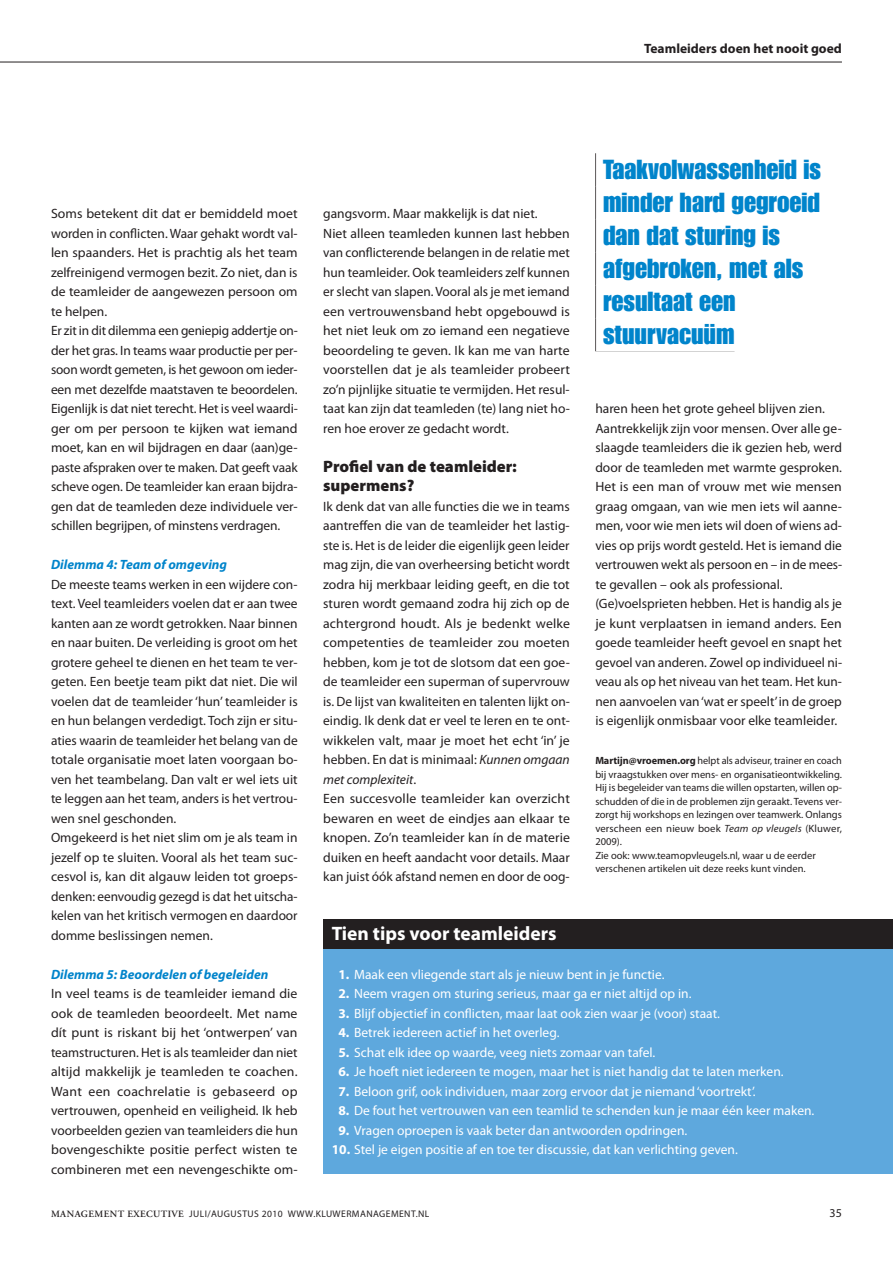
<style>
.page{position:relative;width:893px;height:1263px;background:#fff}
.page>*{position:absolute;margin:0;border:0;box-sizing:border-box;transform-origin:0 0}
.t1{font:27px/33px "Impact LT Std";color:#0084cb}
.t2{font:700 19.5px "Myriad Pro";color:#fff}
.t3{font:900 16.5px/19.5px "Myriad Pro";color:#231f20}
.t4{font:13.5px/19.5px "Myriad Pro";color:#231f20}
.t5{font:13.5px "Myriad Pro";color:#fff}
.t6{font:700 13.5px "Myriad Pro";color:#231f20}
.t7{font:12px "Myriad Pro";color:#231f20}
.t8{font:10.5px/13.5px "Myriad Pro";color:#231f20}
.t9{font:9.6px "Myriad Pro";letter-spacing:.045em;color:#231f20}
.s1{font-weight:700;font-style:italic;color:#0084cb}
.s2{font-style:italic}
.s3{font-weight:700}
.s4{font-family:"Adobe Garamond Pro";font-weight:600}
</style>
<div class="page">
<hr style="left:0;top:62px;width:842px;height:1px;background:#231f20">
<div style="left:323px;top:920px;width:570px;height:39px;background:#231f20"></div>
<div style="left:323px;top:949px;width:570px;height:225px;background:#5ea8dd"></div>
<p class="t6" style="left:644px;top:40px;width:199px">Teamleiders doen het nooit goed</p>
<p class="t4" style="left:51px;top:204px;width:248px">Soms betekent dit dat er bemiddeld moet worden in conflicten. Waar gehakt wordt val&shy;len spaanders. Het is prachtig als het team zelfreinigend vermogen bezit. Zo niet, dan is de teamleider de aangewezen persoon om te helpen.<br>Er zit in dit dilemma een geniepig addertje on&shy;der het gras. In teams waar productie per per&shy;soon wordt gemeten, is het gewoon om ieder&shy;een met dezelfde maatstaven te beoordelen.<br>Eigenlijk is dat niet terecht. Het is veel waardi&shy;ger om per persoon te kijken wat iemand moet, kan en wil bijdragen en daar (aan)ge&shy;paste afspraken over te maken. Dat geeft vaak scheve ogen. De teamleider kan eraan bijdra&shy;gen dat de teamleden deze individuele ver&shy;schillen begrijpen, of minstens verdragen.</p>
<p class="t4" style="left:51px;top:555px;width:248px"><span class="s1">Dilemma 4: Team of omgeving<br></span>De meeste teams werken in een wijdere con&shy;text. Veel teamleiders voelen dat er aan twee kanten aan ze wordt getrokken. Naar binnen en naar buiten. De verleiding is groot om het grotere geheel te dienen en het team te ver&shy;geten. Een beetje team pikt dat niet. Die wil voelen dat de teamleider ‘hun’ teamleider is en hun belangen verdedigt. Toch zijn er situ&shy;aties waarin de teamleider het belang van de totale organisatie moet laten voorgaan bo&shy;ven het teambe lang. Dan valt er wel iets uit te leggen aan het team, anders is het vertrou&shy;wen snel geschonden.<br>Omgekeerd is het niet slim om je als team in jezelf op te sluiten. Vooral als het team suc&shy;cesvol is, kan dit algauw leiden tot groeps&shy;denken: eenvoudig gezegd is dat het uitscha&shy;kelen van het kritisch vermogen en daardoor domme beslissingen nemen.</p>
<p class="t4" style="left:51px;top:964px;width:248px"><span class="s1">Dilemma 5: Beoordelen of begeleiden<br></span>In veel teams is de teamleider iemand die ook de teamleden beoordeelt. Met name dít punt is riskant bij het ‘ontwerpen’ van teamstructuren. Het is als teamleider dan niet altijd makkelijk je teamleden te coachen.<br>Want een coachrelatie is gebaseerd op vertrou wen, openheid en veiligheid. Ik heb voorbeelden gezien van teamleiders die hun bovengeschikte positie perfect wisten te combineren met een nevengeschikte om-</p>
<p class="t4" style="left:323px;top:204px;width:248px">gangsvorm. Maar makkelijk is dat niet.<br>Niet alleen teamleden kunnen last hebben van conflicterende belangen in de relatie met hun teamleider. Ook teamleiders zelf kunnen er slecht van slapen. Vooral als je met iemand een vertrouwensband hebt opgebouwd is het niet leuk om zo iemand een negatieve beoordeling te geven. Ik kan me van harte voorstellen dat je als teamleider probeert zo’n pijnlijke situatie te vermijden. Het resul&shy;taat kan zijn dat teamleden (te) lang niet ho&shy;ren hoe erover ze gedacht wordt.</p>
<p class="t3" style="left:323px;top:458px;width:195px">Profiel van de teamleider: supermens?</p>
<p class="t4" style="left:323px;top:496px;width:248px">Ik denk dat van alle functies die we in teams aantreffen die van de teamleider het lastig&shy;ste is. Het is de leider die eigenlijk geen leider mag zijn, die van overheersing beticht wordt zodra hij merkbaar leiding geeft, en die tot sturen wordt gemaand zodra hij zich op de achtergrond houdt. Als je bedenkt welke competenties de teamleider zou moeten hebben, kom je tot de slotsom dat een goe&shy;de teamleider een superman of supervrouw is. De lijst van kwaliteiten en talenten lijkt on&shy;eindig. Ik denk dat er veel te leren en te ont&shy;wikkelen valt, maar je moet het echt ‘in’ je hebben. En dat is minimaal: <span class="s2">Kunnen omgaan met complexiteit</span>.<br>Een succesvolle teamleider kan overzicht bewaren en weet de eindjes aan elkaar te knopen. Zo’n teamleider kan ín de materie duiken en heeft aandacht voor details. Maar kan juist óók afstand nemen en door de oog-</p>
<p class="t2" style="left:332px;top:921px;width:226px">Tien tips voor teamleiders</p>
<p class="t1" style="left:603px;top:154px;width:219px">Taakvolwassenheid is minder hard gegroeid dan dat sturing is afgebroken, met als resultaat een stuurvacuüm</p>
<p class="t4" style="left:595px;top:399px;width:248px">haren heen het grote geheel blijven zien.<br>Aantrekkelijk zijn voor mensen. Over alle ge&shy;slaagde teamleiders die ik gezien heb, werd door de teamleden met warmte gesproken.<br>Het is een man of vrouw met wie mensen graag omgaan, van wie men iets wil aanne&shy;men, voor wie men iets wil doen of wiens ad&shy;vies op prijs wordt gesteld. Het is iemand die vertrouwen wekt als persoon en – in de mees&shy;te gevallen – ook als professional. (Ge)voelsprieten hebben. Het is handig als je je kunt verplaatsen in iemand anders. Een goede teamleider heeft gevoel en snapt het gevoel van anderen. Zowel op individueel ni&shy;veau als op het niveau van het team. Het kun&shy;nen aanvoelen van ‘wat er speelt’ in de groep is eigenlijk onmisbaar voor elke teamleider.</p>
<p class="t8" style="left:595px;top:754px;width:248px"><span class="s3">Martijn@vroemen.org</span> helpt als adviseur, trainer en coach bij vraagstukken over mens- en organisatieontwikkeling.<br>Hij is begeleider van teams die willen opstarten, willen op&shy;schudden of die in de problemen zijn geraakt. Tevens ver&shy;zorgt hij workshops en lezingen over teamwerk. Onlangs verscheen een nieuw boek <span class="s2">Team op vleugels</span> (Kluwer, 2009).<br>Zie ook: www.teamopvleugels.nl, waar u de eerder verschenen artikelen uit deze reeks kunt vinden.</p>
<p class="t5" style="left:338px;top:966px;width:327px"><span class="s3">1.</span> Maak een vliegende start als je nieuw bent in je functie.</p>
<p class="t5" style="left:338px;top:985px;width:355px"><span class="s3">2.</span> Neem vragen om sturing serieus, maar ga er niet altijd op in.</p>
<p class="t5" style="left:338px;top:1005px;width:383px"><span class="s3">3.</span> Blijf objectief in conflicten, maar laat ook zien waar je (voor) staat.</p>
<p class="t5" style="left:338px;top:1024px;width:222px"><span class="s3">4.</span> Betrek iedereen actief in het overleg.</p>
<p class="t5" style="left:338px;top:1044px;width:318px"><span class="s3">5.</span> Schat elk idee op waarde, veeg niets zomaar van tafel.</p>
<p class="t5" style="left:338px;top:1063px;width:447px"><span class="s3">6.</span> Je hoeft niet iedereen te mogen, maar het is niet handig dat te laten merken.</p>
<p class="t5" style="left:338px;top:1083px;width:419px"><span class="s3">7.</span> Beloon grif, ook individuen, maar zorg ervoor dat je niemand ‘voortrekt’.</p>
<p class="t5" style="left:338px;top:1102px;width:477px"><span class="s3">8.</span> De fout het vertrouwen van een teamlid te schenden kun je maar één keer maken.</p>
<p class="t5" style="left:338px;top:1122px;width:350px"><span class="s3">9.</span> Vragen oproepen is vaak beter dan antwoorden opdringen.</p>
<p class="t5" style="left:332px;top:1141px;width:408px"><span class="s3">10.</span> Stel je eigen positie af en toe ter discussie, dat kan verlichting geven.</p>
<p class="t9" style="left:51px;top:1208px;width:380px"><span class="s4">MANAGEMENT EXECUTIVE</span> JULI/AUGUSTUS 2010 WWW.KLUWERMANAGEMENT.NL</p>
<p class="t7" style="left:829px;top:1205px;width:14px">35</p>
</div>
